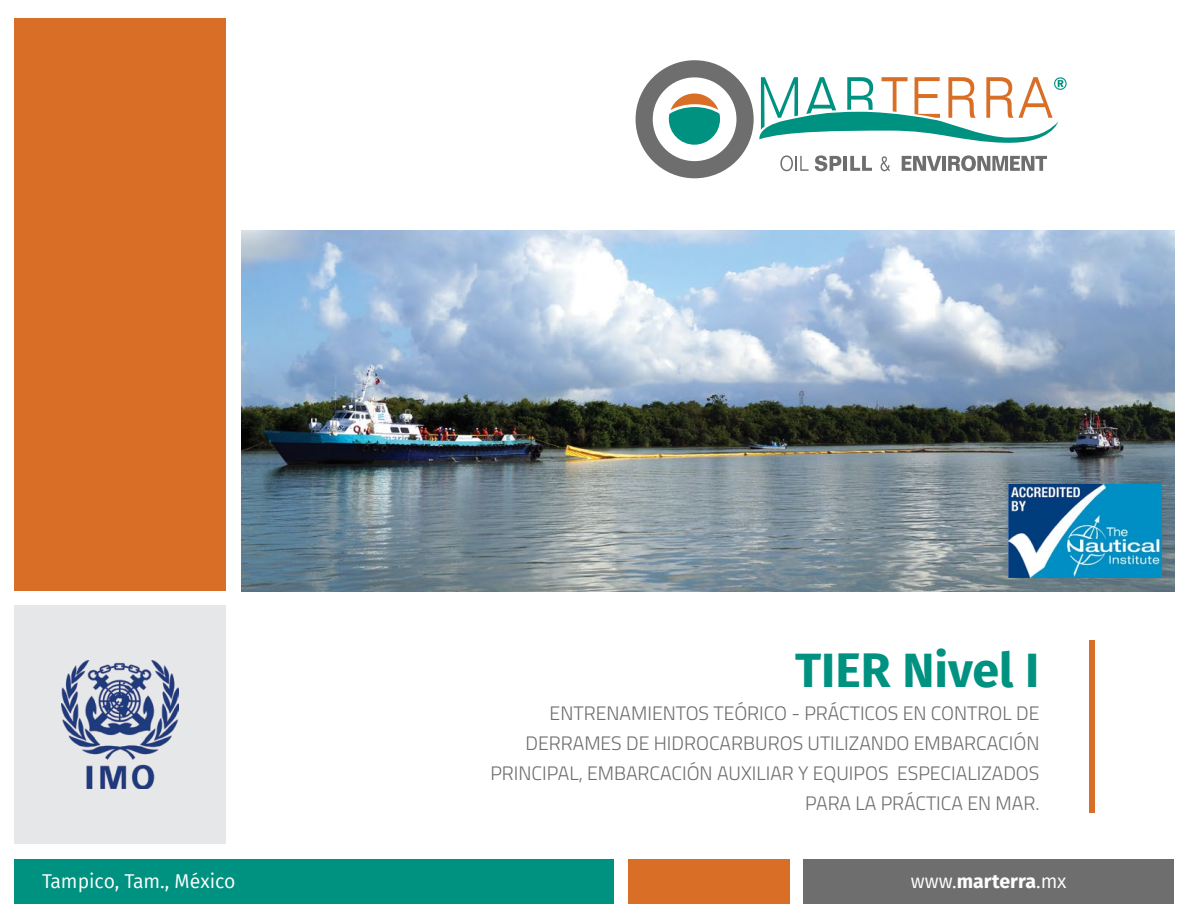
<style>
.page{position:relative;width:1188px;height:918px;background:#fff}
.page>*{position:absolute;margin:0;border:0;box-sizing:border-box;transform-origin:0 0}
.t1{font:700 48.45px "Fira Sans";color:#009281}
.t2{font:300 19.5px/30px "Titillium Web";color:#6e6e6f;text-align:right}
.t3{font:19.5px "Fira Sans";color:#fff}
.t4{font:700 19.5px "Fira Sans";color:#fff}
.s1{font-weight:400}
</style>
<div class="page">
<svg style="left:636px;top:60px;width:431px;height:118px"></svg>
<div style="left:14px;top:859px;width:600px;height:45px;background:#009281"></div>
<img style="left:241px;top:230px;width:933px;height:361px">
<div style="left:14px;top:18px;width:212px;height:573px;background:#d96e26"></div>
<div style="left:628px;top:859px;width:161px;height:45px;background:#d96e26"></div>
<div style="left:803px;top:859px;width:371px;height:45px;background:#6e6e6f"></div>
<div style="left:15px;top:605px;width:211px;height:238px;background:#e6e7e8"></div>
<img style="left:62px;top:661px;width:117px;height:127px">
<div style="left:1089px;top:641px;width:6px;height:172px;background:#d96e26"></div>
<img style="left:1008px;top:484px;width:154px;height:94px">
<h1 class="t1" style="left:795px;top:636px;width:246px">TIER Nivel I</h1>
<p class="t2" style="left:490px;top:698px;width:551px">ENTRENAMIENTOS TEÓRICO - PRÁCTICOS EN CONTROL DE DERRAMES DE HIDROCARBUROS UTILIZANDO EMBARCACIÓN PRINCIPAL, EMBARCACIÓN AUXILIAR Y EQUIPOS ESPECIALIZADOS PARA LA PRÁCTICA EN MAR.</p>
<p class="t3" style="left:42px;top:867px;width:195px">Tampico, Tam., México</p>
<p class="t4" style="left:911px;top:867px;width:157px"><span class="s1">www.</span>marterra<span class="s1">.mx</span></p>
</div>
